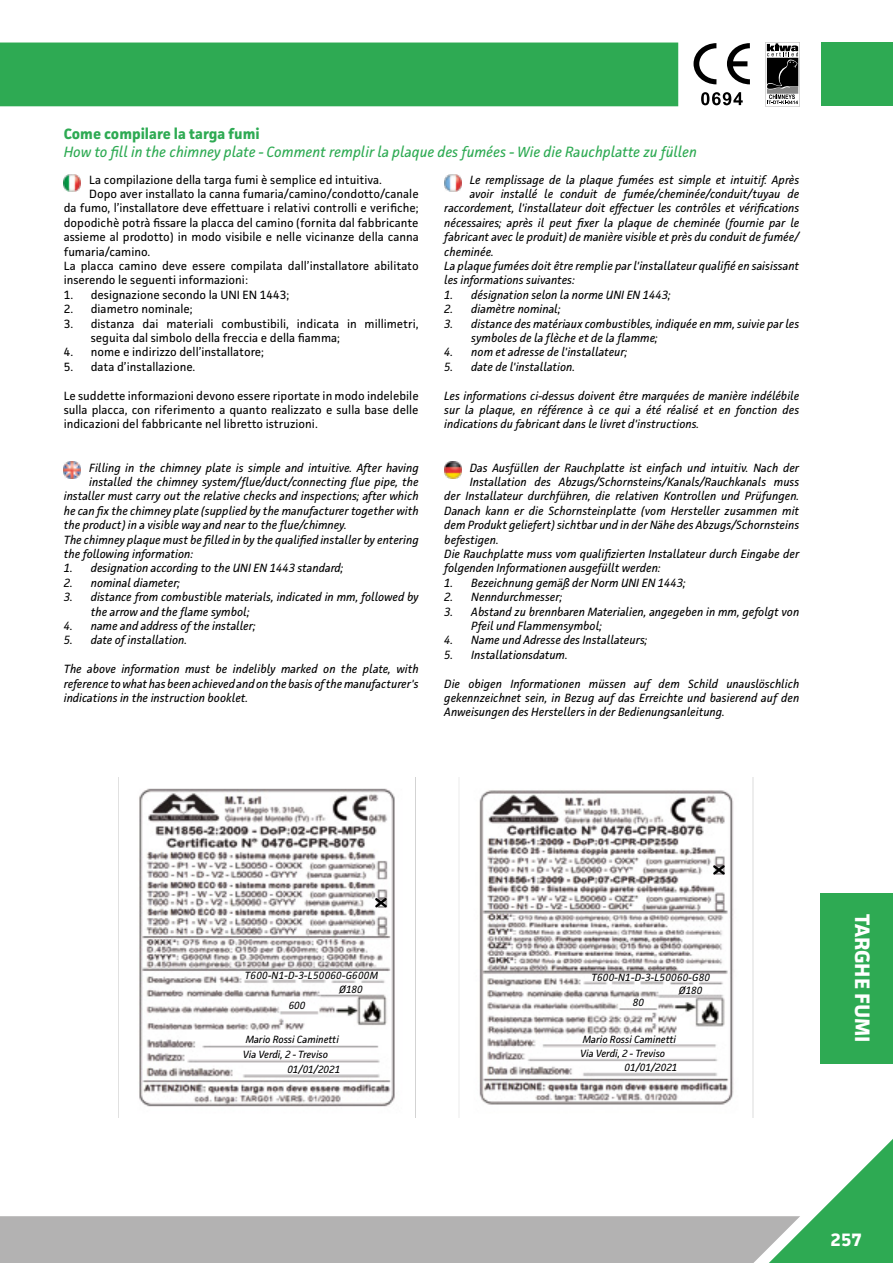
<style>
.page{position:relative;width:893px;height:1263px;background:#fff}
.page>*{position:absolute;margin:0;border:0;box-sizing:border-box;transform-origin:0 0}
.t1{font:700 21px "Facit";letter-spacing:-.005em;color:#fff}
.t2{font:700 18px "Facit";color:#fff}
.t3{font:italic 15px "Facit";color:#2eaa53}
.t4{font:700 15px "Facit";color:#2eaa53}
.t5{font:italic 12px/14.4px "Facit";color:#000}
.t6{font:12px/14.4px "Facit";color:#000}
.t7{font:italic 10.5px "Facit";color:#000}
.t8{font:italic 10.5px "Facit";letter-spacing:.025em;color:#000}
</style>
<div class="page">
<div style="left:0;top:43px;width:678px;height:63px;background:#2eaa53"></div>
<svg style="left:693px;top:43px;width:57px;height:41px"></svg>
<svg style="left:701px;top:92px;width:42px;height:13px"></svg>
<svg style="left:766px;top:42px;width:33px;height:65px"></svg>
<svg style="left:0;top:1117px;width:893px;height:146px"></svg>
<div style="left:821px;top:42px;width:72px;height:63px;background:#2eaa53"></div>
<div style="left:821px;top:893px;width:72px;height:170px;background:#2eaa53"></div>
<img style="left:118px;top:777px;width:636px;height:340px">
<svg style="left:373px;top:896px;width:16px;height:14px"></svg>
<svg style="left:711px;top:863px;width:16px;height:14px"></svg>
<img style="left:64px;top:174px;width:17px;height:17px">
<img style="left:64px;top:461px;width:17px;height:17px">
<img style="left:444px;top:174px;width:17px;height:17px">
<img style="left:444px;top:461px;width:17px;height:17px">
<p class="t4" style="left:64px;top:124px;width:197px">Come compilare la targa fumi</p>
<p class="t3" style="left:64px;top:142px;width:635px">How to fill in the chimney plate - Comment remplir la plaque des fumées - Wie die Rauchplatte zu füllen</p>
<p class="t6" style="left:89px;top:172px;width:294px">La compilazione della targa fumi è semplice ed intuitiva.</p>
<p class="t6" style="left:89px;top:186px;width:331px">Dopo aver installato la canna fumaria/camino/condotto/canale</p>
<p class="t6" style="left:64px;top:201px;width:356px">da fumo, l’installatore deve effettuare i relativi controlli e verifiche;</p>
<p class="t6" style="left:64px;top:215px;width:356px">dopodichè potrà fissare la placca del camino (fornita dal fabbricante</p>
<p class="t6" style="left:64px;top:230px;width:356px">assieme al prodotto) in modo visibile e nelle vicinanze della canna</p>
<p class="t6" style="left:64px;top:244px;width:88px">fumaria/camino.</p>
<p class="t6" style="left:64px;top:258px;width:357px">La placca camino deve essere compilata dall’installatore abilitato</p>
<p class="t6" style="left:64px;top:273px;width:186px">inserendo le seguenti informazioni:</p>
<p class="t6" style="left:64px;top:287px;width:227px">1. designazione secondo la UNI EN 1443;</p>
<p class="t6" style="left:64px;top:302px;width:130px">2. diametro nominale;</p>
<p class="t6" style="left:91px;top:316px;width:329px;text-indent:-27px">3. distanza dai materiali combustibili, indicata in millimetri, seguita dal simbolo della freccia e della fiamma;</p>
<p class="t6" style="left:64px;top:345px;width:202px">4. nome e indirizzo dell’installatore;</p>
<p class="t6" style="left:64px;top:359px;width:133px">5. data d’installazione.</p>
<p class="t6" style="left:64px;top:388px;width:356px;text-align:justify">Le suddette informazioni devono essere riportate in modo indelebile sulla placca, con riferimento a quanto realizzato e sulla base delle indicazioni del fabbricante nel libretto istruzioni.</p>
<p class="t5" style="left:89px;top:460px;width:331px">Filling in the chimney plate is simple and intuitive. After having</p>
<p class="t5" style="left:89px;top:474px;width:331px">installed the chimney system/flue/duct/connecting flue pipe, the</p>
<p class="t5" style="left:64px;top:489px;width:356px">installer must carry out the relative checks and inspections; after which</p>
<p class="t5" style="left:64px;top:503px;width:356px">he can fix the chimney plate (supplied by the manufacturer together with</p>
<p class="t5" style="left:64px;top:518px;width:284px">the product) in a visible way and near to the flue/chimney.</p>
<p class="t5" style="left:64px;top:532px;width:357px">The chimney plaque must be filled in by the qualified installer by entering</p>
<p class="t5" style="left:64px;top:546px;width:131px">the following information:</p>
<p class="t5" style="left:64px;top:561px;width:281px">1. designation according to the UNI EN 1443 standard;</p>
<p class="t5" style="left:64px;top:575px;width:118px">2. nominal diameter;</p>
<p class="t5" style="left:91px;top:590px;width:330px;text-indent:-27px">3. distance from combustible materials, indicated in mm, followed by the arrow and the flame symbol;</p>
<p class="t5" style="left:64px;top:618px;width:194px">4. name and address of the installer;</p>
<p class="t5" style="left:64px;top:633px;width:125px">5. date of installation.</p>
<p class="t5" style="left:64px;top:662px;width:356px;text-align:justify">The above information must be indelibly marked on the plate, with reference to what has been achieved and on the basis of the manufacturer's indications in the instruction booklet.</p>
<p class="t5" style="left:470px;top:172px;width:331px">Le remplissage de la plaque fumées est simple et intuitif. Après</p>
<p class="t5" style="left:470px;top:186px;width:331px">avoir installé le conduit de fumée/cheminée/conduit/tuyau de</p>
<p class="t5" style="left:444px;top:201px;width:357px">raccordement, l'installateur doit effectuer les contrôles et vérifications</p>
<p class="t5" style="left:444px;top:215px;width:357px">nécessaires; après il peut fixer la plaque de cheminée (fournie par le</p>
<p class="t5" style="left:444px;top:230px;width:357px">fabricant avec le produit) de manière visible et près du conduit de fumée/</p>
<p class="t5" style="left:444px;top:244px;width:51px">cheminée.</p>
<p class="t5" style="left:444px;top:258px;width:356px">La plaque fumées doit être remplie par l'installateur qualifié en saisissant</p>
<p class="t5" style="left:444px;top:273px;width:132px">les informations suivantes:</p>
<p class="t5" style="left:444px;top:287px;width:228px">1. désignation selon la norme UNI EN 1443;</p>
<p class="t5" style="left:444px;top:302px;width:118px">2. diamètre nominal;</p>
<p class="t5" style="left:471px;top:316px;width:329px;text-indent:-27px">3. distance des matériaux combustibles, indiquée en mm, suivie par les symboles de la flèche et de la flamme;</p>
<p class="t5" style="left:444px;top:345px;width:185px">4. nom et adresse de l'installateur;</p>
<p class="t5" style="left:444px;top:359px;width:132px">5. date de l'installation.</p>
<p class="t5" style="left:444px;top:388px;width:357px;text-align:justify">Les informations ci-dessus doivent être marquées de manière indélébile sur la plaque, en référence à ce qui a été réalisé et en fonction des indications du fabricant dans le livret d'instructions.</p>
<p class="t5" style="left:470px;top:460px;width:331px">Das Ausfüllen der Rauchplatte ist einfach und intuitiv. Nach der</p>
<p class="t5" style="left:470px;top:474px;width:331px">Installation des Abzugs/Schornsteins/Kanals/Rauchkanals muss</p>
<p class="t5" style="left:444px;top:489px;width:356px">der Installateur durchführen, die relativen Kontrollen und Prüfungen.</p>
<p class="t5" style="left:444px;top:503px;width:357px">Danach kann er die Schornsteinplatte (vom Hersteller zusammen mit</p>
<p class="t5" style="left:444px;top:518px;width:356px">dem Produkt geliefert) sichtbar und in der Nähe des Abzugs/Schornsteins</p>
<p class="t5" style="left:444px;top:532px;width:56px">befestigen.</p>
<p class="t5" style="left:444px;top:546px;width:356px">Die Rauchplatte muss vom qualifizierten Installateur durch Eingabe der</p>
<p class="t5" style="left:444px;top:561px;width:218px">folgenden Informationen ausgefüllt werden:</p>
<p class="t5" style="left:444px;top:575px;width:243px">1. Bezeichnung gemäß der Norm UNI EN 1443;</p>
<p class="t5" style="left:444px;top:590px;width:120px">2. Nenndurchmesser;</p>
<p class="t5" style="left:471px;top:604px;width:329px;text-indent:-27px">3. Abstand zu brennbaren Materialien, angegeben in mm, gefolgt von<br>Pfeil und Flammensymbol;</p>
<p class="t5" style="left:444px;top:633px;width:205px">4. Name und Adresse des Installateurs;</p>
<p class="t5" style="left:444px;top:647px;width:125px">5. Installationsdatum.</p>
<p class="t5" style="left:444px;top:676px;width:357px;text-align:justify">Die obigen Informationen müssen auf dem Schild unauslöschlich gekennzeichnet sein, in Bezug auf das Erreichte und basierend auf den Anweisungen des Herstellers in der Bedienungsanleitung.</p>
<p class="t8" style="left:245px;top:968px;width:135px">T600-N1-D-3-L50060-G600M</p>
<p class="t8" style="left:591px;top:970px;width:120px">T600-N1-D-3-L50060-G80</p>
<p class="t7" style="left:339px;top:982px;width:25px">Ø180</p>
<p class="t7" style="left:679px;top:983px;width:25px">Ø180</p>
<p class="t7" style="left:289px;top:999px;width:18px">600</p>
<p class="t7" style="left:633px;top:996px;width:13px">80</p>
<p class="t7" style="left:246px;top:1033px;width:95px">Mario Rossi Caminetti</p>
<p class="t7" style="left:583px;top:1032px;width:95px">Mario Rossi Caminetti</p>
<p class="t7" style="left:243px;top:1048px;width:87px">Via Verdi, 2 - Treviso</p>
<p class="t7" style="left:580px;top:1047px;width:87px">Via Verdi, 2 - Treviso</p>
<p class="t7" style="left:287px;top:1063px;width:54px">01/01/2021</p>
<p class="t7" style="left:625px;top:1060px;width:54px">01/01/2021</p>
<h1 class="t1" style="left:875px;top:914px;width:130px;rotate:90deg">TARGHE FUMI</h1>
<h2 class="t2" style="left:831px;top:1229px;width:33px">257</h2>
</div>
